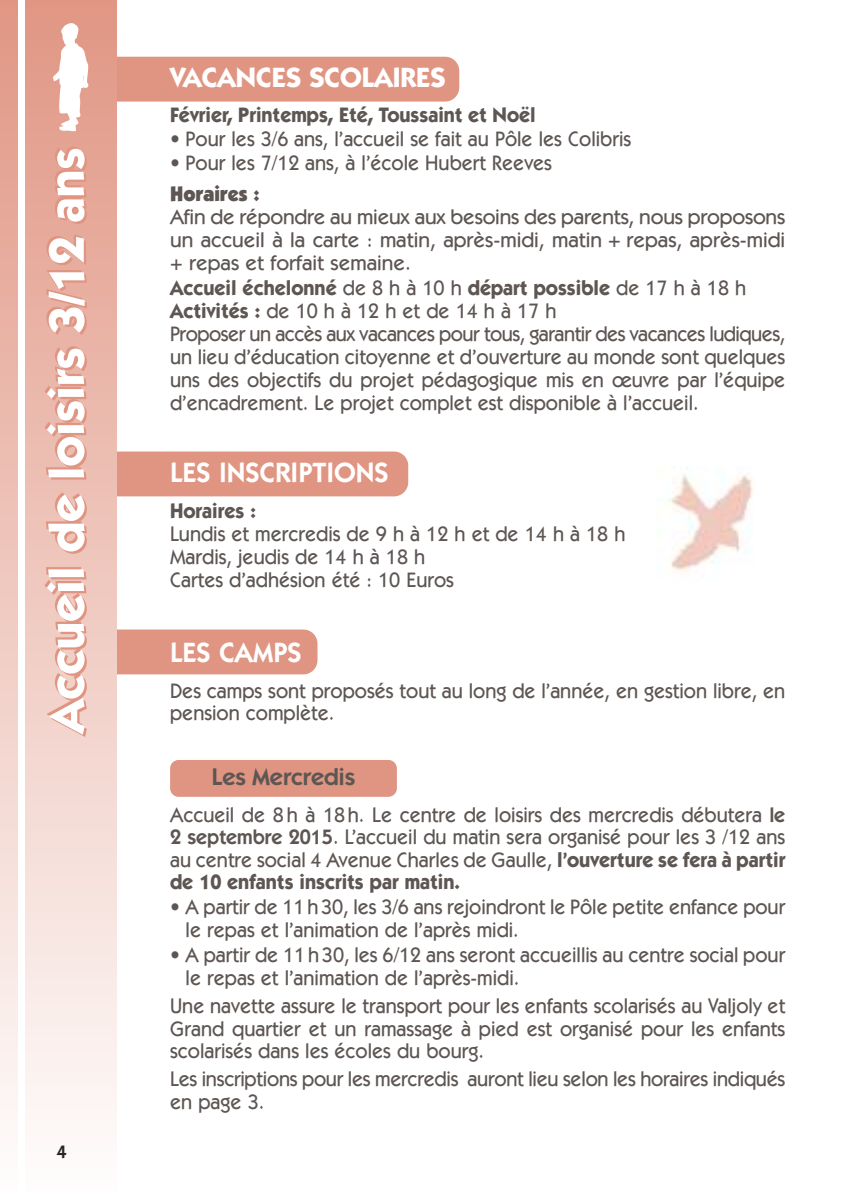
<style>
.page{position:relative;width:842px;height:1191px;background:#fff}
.page>*{position:absolute;margin:0;border:0;box-sizing:border-box;transform-origin:0 0}
.t1{font:700 50px "Itc Kabel";color:#fff}
.t2{font:600 28px "Itc Kabel";color:#fff}
.t3{font:700 28px "Itc Kabel";color:#fff}
.t4{font:600 24px "Kabel IT Cby BT";color:#5d5653}
.t5{font:500 21px/22.4px "Itc Kabel";color:#5d5653;scale:.95 1}
.t6{font:500 21px/23px "Itc Kabel";color:#5d5653;text-align:justify}
.t7{font:700 21px "Itc Kabel";color:#5d5653;scale:.95 1}
.t8{font:900 21px "Itc Kabel";color:#5d5653;scale:.95 1}
.t9{font:600 18px "Kabel IT Cby BT";color:#272627}
.s1{font-weight:700}
.s2{font-weight:600}
</style>
<div class="page">
<div style="left:57px;top:57px;width:402px;height:45px;background:#e09582;border-radius:14px"></div>
<div style="left:57px;top:451px;width:351px;height:45px;background:#e09582;border-radius:14px"></div>
<div style="left:57px;top:629px;width:260px;height:45px;background:#e09582;border-radius:14px"></div>
<div style="left:26px;top:0;width:90px;height:1191px;background:linear-gradient(to bottom,#e19684,#fefdfc)"></div>
<div style="left:0;top:0;width:17px;height:1191px;background:linear-gradient(to bottom,#e19684,#fefdfc)"></div>
<svg style="left:53px;top:23px;width:36px;height:108px"></svg>
<div style="left:170px;top:760px;width:227px;height:37px;background:#e09582;border-radius:9px"></div>
<img style="left:668px;top:475px;width:85px;height:97px">
<h1 class="t1" style="left:48px;top:733px;width:587px;rotate:-90deg">Accueil de loisirs 3/12 ans</h1>
<p class="t9" style="left:57px;top:1145px;width:11px">4</p>
<h2 class="t3" style="left:170px;top:67px;width:277px">VACANCES SCOLAIRES</h2>
<p class="t7" style="left:170px;top:107px;width:386px">Février, Printemps, Eté, Toussaint et Noël</p>
<p class="t5" style="left:170px;top:129px;width:487px">• Pour les 3/6 ans, l’accueil se fait au Pôle les Colibris</p>
<p class="t5" style="left:170px;top:153px;width:404px">• Pour les 7/12 ans, à l’école Hubert Reeves</p>
<p class="t8" style="left:170px;top:186px;width:95px">Horaires :</p>
<p class="t6" style="left:170px;top:207px;width:617px">Afin de répondre au mieux aux besoins des parents, nous proposons un accueil à la carte : matin, après-midi, matin + repas, après-midi + repas et forfait semaine.</p>
<p class="t5" style="left:170px;top:278px;width:649px;line-height:23px"><span class="s1">Accueil échelonné</span> de 8 h à 10 h <span class="s1">départ possible</span> de 17 h à 18 h <span class="s1">Activités :</span> de 10 h à 12 h et de 14 h à 17 h<br>Proposer un accès aux vacances pour tous, garantir des vacances ludiques, un lieu d’éducation citoyenne et d’ouverture au monde sont quelques uns des objectifs du projet pédagogique mis en œuvre par l’équipe d’encadrement. Le projet complet est disponible à l’accueil.</p>
<h2 class="t2" style="left:170px;top:463px;width:220px">LES INSCRIPTIONS</h2>
<p class="t7" style="left:170px;top:503px;width:92px">Horaires :</p>
<p class="t5" style="left:170px;top:524px;width:481px;line-height:23px">Lundis et mercredis de 9 h à 12 h et de 14 h à 18 h<br>Mardis, jeudis de 14 h à 18 h<br>Cartes d’adhésion été : 10 Euros</p>
<h2 class="t2" style="left:170px;top:643px;width:133px">LES CAMPS</h2>
<p class="t5" style="left:170px;top:682px;width:649px">Des camps sont proposés tout au long de l’année, en gestion libre, en pension complète.</p>
<p class="t4" style="left:212px;top:768px;width:145px">Les Mercredis</p>
<p class="t5" style="left:170px;top:805px;width:649px;text-align:justify">Accueil de 8h à 18h. Le centre de loisirs des mercredis débutera <span class="s2">le 2 septembre 2015</span>. L’accueil du matin sera organisé pour les 3 /12 ans au centre social 4 Avenue Charles de Gaulle, <span class="s1">l’ouverture se fera à partir de 10 enfants inscrits par matin.</span></p>
<p class="t5" style="left:186px;top:898px;width:633px;text-indent:-16px">• A partir de 11h30, les 3/6 ans rejoindront le Pôle petite enfance pour le repas et l’animation de l’après midi.</p>
<p class="t5" style="left:186px;top:945px;width:633px;text-indent:-16px">• A partir de 11h30, les 6/12 ans seront accueillis au centre social pour le repas et l’animation de l’après-midi.</p>
<p class="t5" style="left:170px;top:996px;width:649px;text-align:justify">Une navette assure le transport pour les enfants scolarisés au Valjoly et Grand quartier et un ramassage à pied est organisé pour les enfants scolarisés dans les écoles du bourg.</p>
<p class="t5" style="left:170px;top:1069px;width:649px">Les inscriptions pour les mercredis auront lieu selon les horaires indiqués en page 3.</p>
</div>
